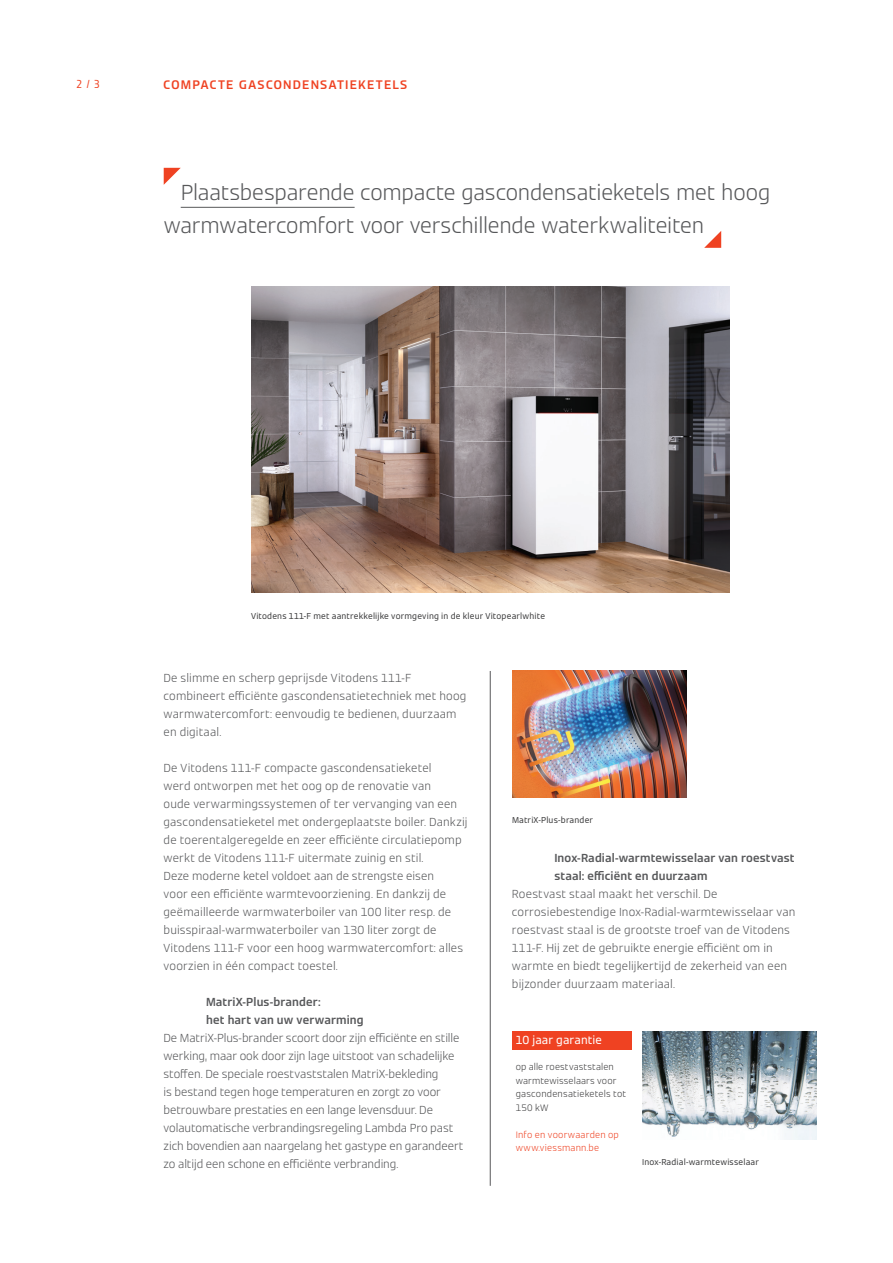
<style>
.page{position:relative;width:893px;height:1263px;background:#fff}
.page>*{position:absolute;margin:0;border:0;box-sizing:border-box;transform-origin:0 0}
.t1{font:300 21px/33px "Viessmann OT";letter-spacing:-.015em;color:#57585a}
.t2{font:600 12px "Viessmann OT";letter-spacing:.105em;color:#ef4222}
.t3{font:300 11.25px/18px "Viessmann OT";letter-spacing:.005em;color:#57585a}
.t4{font:600 11.25px/18px "Viessmann OT";letter-spacing:.01em;color:#57585a}
.t5{font:11.25px "Viessmann OT";letter-spacing:.01em;color:#fff}
.t6{font:condensed 11.25px "Viessmann OT";color:#ef4222}
.t7{font:300 9px/13.5px "Viessmann OT";letter-spacing:.015em;color:#3e3e3f}
.t8{font:300 9px/13.5px "Viessmann OT";letter-spacing:.02em;color:#ef4222}
.t9{font:8.25px "Viessmann OT";letter-spacing:.02em;color:#3e3e3f}
</style>
<div class="page">
<img style="left:251px;top:287px;width:479px;height:306px">
<img style="left:512px;top:671px;width:174px;height:126px">
<img style="left:643px;top:1031px;width:174px;height:108px">
<hr style="left:490px;top:671px;width:1px;height:515px;background:#57585a">
<div style="left:512px;top:1031px;width:119px;height:18px;background:#ef4222"></div>
<hr style="left:181px;top:207px;width:174px;height:1px;background:#57585a">
<svg style="left:164px;top:168px;width:17px;height:17px"></svg>
<svg style="left:704px;top:231px;width:17px;height:17px"></svg>
<p class="t6" style="left:77px;top:76px;width:25px">2 / 3</p>
<p class="t2" style="left:164px;top:76px;width:245px">COMPACTE GASCONDENSATIEKETELS</p>
<h1 class="t1" style="left:164px;top:176px;width:608px;text-indent:17px">Plaatsbesparende compacte gascondensatieketels met hoog warmwatercomfort voor verschillende waterkwaliteiten</h1>
<p class="t9" style="left:251px;top:610px;width:296px">Vitodens 111-F met aantrekkelijke vormgeving in de kleur Vitopearlwhite</p>
<p class="t3" style="left:164px;top:669px;width:304px">De slimme en scherp geprijsde Vitodens 111-F combineert efficiënte gascondensatietechniek met hoog warmwatercomfort: eenvoudig te bedienen, duurzaam en digitaal.</p>
<p class="t3" style="left:164px;top:759px;width:305px">De Vitodens 111-F compacte gascondensatieketel<br>werd ontworpen met het oog op de renovatie van<br>oude verwarmingssystemen of ter vervanging van een gascondensatieketel met ondergeplaatste boiler. Dankzij de toerentalgeregelde en zeer efficiënte circulatiepomp werkt de Vitodens 111-F uitermate zuinig en stil.<br>Deze moderne ketel voldoet aan de strengste eisen<br>voor een efficiënte warmtevoorziening. En dankzij de geëmailleerde warmwaterboiler van 100 liter resp. de buisspiraal-warmwaterboiler van 130 liter zorgt de Vitodens 111-F voor een hoog warmwatercomfort: alles voorzien in één compact toestel.</p>
<p class="t4" style="left:206px;top:993px;width:159px">MatriX-Plus-brander:<br>het hart van uw verwarming</p>
<p class="t3" style="left:164px;top:1029px;width:301px">De MatriX-Plus-brander scoort door zijn efficiënte en stille werking, maar ook door zijn lage uitstoot van schadelijke stoffen. De speciale roestvaststalen MatriX-bekleding<br>is bestand tegen hoge temperaturen en zorgt zo voor betrouwbare prestaties en een lange levensduur. De volautomatische verbrandingsregeling Lambda Pro past zich bovendien aan naargelang het gastype en garandeert zo altijd een schone en efficiënte verbranding.</p>
<p class="t9" style="left:512px;top:815px;width:82px">MatriX-Plus-brander</p>
<p class="t4" style="left:554px;top:849px;width:242px">Inox-Radial-warmtewisselaar van roestvast staal: efficiënt en duurzaam</p>
<p class="t3" style="left:512px;top:885px;width:285px">Roestvast staal maakt het verschil. De corrosiebestendige Inox-Radial-warmtewisselaar van roestvast staal is de grootste troef van de Vitodens 111-F. Hij zet de gebruikte energie efficiënt om in warmte en biedt tegelijkertijd de zekerheid van een bijzonder duurzaam materiaal.</p>
<p class="t5" style="left:516px;top:1032px;width:88px">10 jaar garantie</p>
<p class="t7" style="left:516px;top:1060px;width:112px">op alle roestvaststalen warmtewisselaars voor gascondensatieketels tot<br>150 kW</p>
<p class="t8" style="left:516px;top:1128px;width:105px">Info en voorwaarden op www.viessmann.be</p>
<p class="t9" style="left:642px;top:1157px;width:118px">Inox-Radial-warmtewisselaar</p>
</div>
